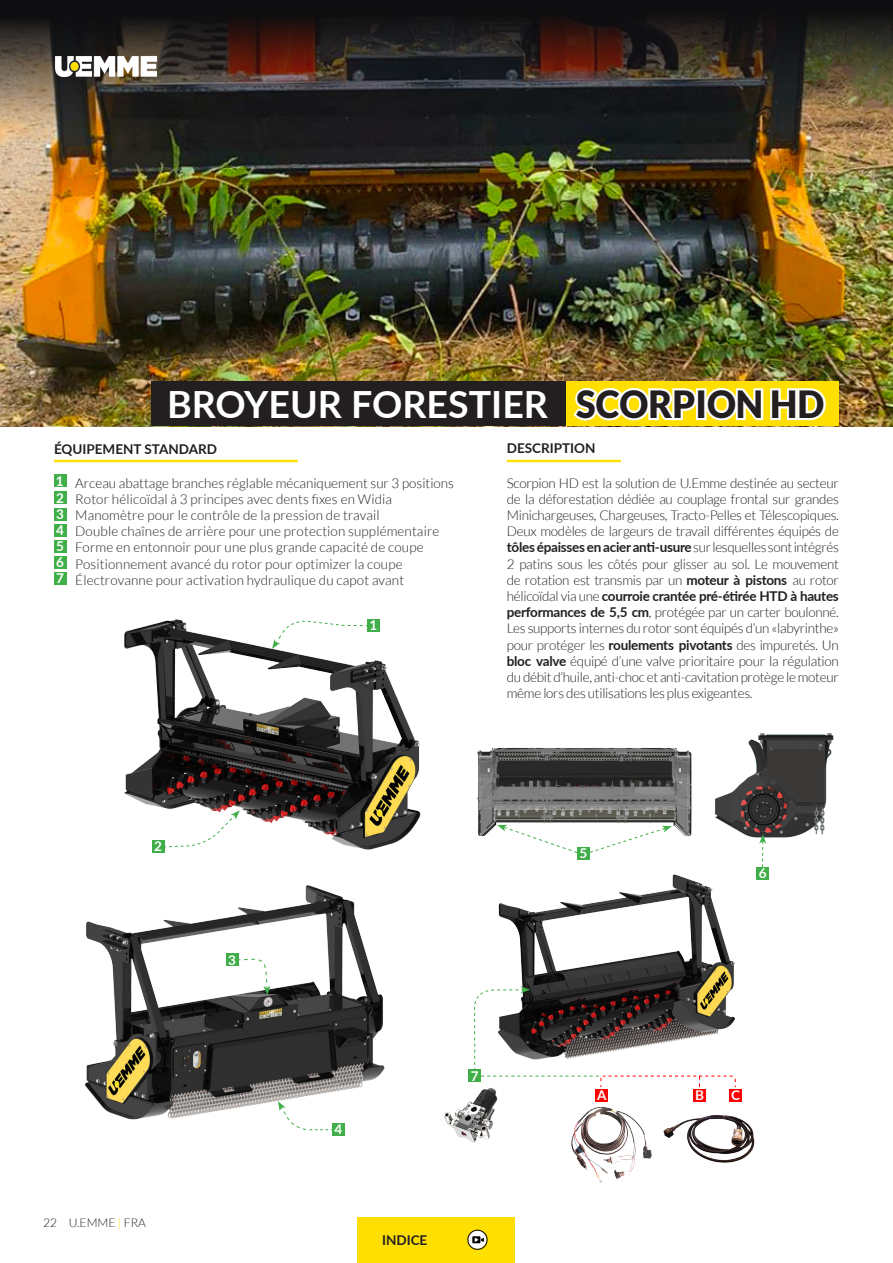
<style>
.page{position:relative;width:893px;height:1263px;background:#fff}
.page>*{position:absolute;margin:0;border:0;box-sizing:border-box;transform-origin:0 0}
.t1{font:700 37.5px "Lato";color:#fff}
.t2{font:900 37.5px "Lato";color:#231f20;scale:.96 1}
.t3{font:300 13.5px/16.2px "Lato";letter-spacing:.01em;color:#231f20;text-align:justify}
.t4{font:700 13.5px "Lato";color:#231f20}
.t5{font:700 13.5px "Lato";color:#fff}
.t6{font:300 12px "Lato";color:#231f20}
.s1{font-weight:700}
.s2{color:#ffdf00}
</style>
<div class="page">
<div style="left:357px;top:1217px;width:157px;height:46px;background:#ffdf00"></div>
<img style="left:467px;top:1229px;width:21px;height:21px">
<img style="left:715px;top:733px;width:119px;height:105px">
<img style="left:477px;top:748px;width:215px;height:89px">
<img style="left:85px;top:885px;width:300px;height:251px">
<img style="left:0;top:170px;width:893px;height:256px">
<hr style="left:507px;top:460px;width:114px;height:2px;background:#ffdf00">
<hr style="left:54px;top:460px;width:244px;height:2px;background:#ffdf00">
<div style="left:566px;top:381px;width:273px;height:45px;background:#ffdf00"></div>
<div style="left:151px;top:381px;width:415px;height:45px;background:#231f20"></div>
<div style="left:54px;top:474px;width:13px;height:13px;background:#40ae49"></div>
<div style="left:54px;top:491px;width:13px;height:13px;background:#40ae49"></div>
<div style="left:54px;top:508px;width:13px;height:12px;background:#40ae49"></div>
<div style="left:226px;top:953px;width:13px;height:13px;background:#40ae49"></div>
<div style="left:54px;top:524px;width:13px;height:12px;background:#40ae49"></div>
<div style="left:332px;top:1123px;width:13px;height:12px;background:#40ae49"></div>
<div style="left:54px;top:540px;width:13px;height:12px;background:#40ae49"></div>
<div style="left:577px;top:847px;width:13px;height:13px;background:#40ae49"></div>
<div style="left:54px;top:556px;width:13px;height:13px;background:#40ae49"></div>
<div style="left:756px;top:867px;width:13px;height:13px;background:#40ae49"></div>
<div style="left:54px;top:572px;width:13px;height:13px;background:#40ae49"></div>
<div style="left:468px;top:1069px;width:13px;height:13px;background:#40ae49"></div>
<div style="left:595px;top:1088px;width:13px;height:13px;background:#f00"></div>
<div style="left:693px;top:1088px;width:13px;height:13px;background:#f00"></div>
<div style="left:729px;top:1088px;width:13px;height:13px;background:#f00"></div>
<svg style="left:573px;top:388px;width:253px;height:33px"></svg>
<img style="left:124px;top:619px;width:297px;height:234px">
<svg style="left:164px;top:810px;width:76px;height:38px"></svg>
<svg style="left:278px;top:1101px;width:55px;height:29px"></svg>
<svg style="left:497px;top:825px;width:81px;height:28px"></svg>
<svg style="left:238px;top:958px;width:32px;height:37px"></svg>
<svg style="left:589px;top:826px;width:83px;height:27px"></svg>
<svg style="left:759px;top:834px;width:7px;height:33px"></svg>
<img style="left:498px;top:874px;width:237px;height:112px">
<svg style="left:272px;top:620px;width:96px;height:29px"></svg>
<img style="left:663px;top:1113px;width:92px;height:50px">
<img style="left:571px;top:1107px;width:81px;height:76px">
<svg style="left:474px;top:986px;width:262px;height:102px"></svg>
<img style="left:443px;top:1076px;width:61px;height:67px">
<img style="left:0;top:0;width:893px;height:170px">
<img style="left:55px;top:57px;width:101px;height:19px">
<h1 class="t1" style="left:167px;top:376px;width:382px">Broyeur forestier</h1>
<p class="t4" style="left:54px;top:439px;width:165px">ÉQUI PEMENT STANDARD</p>
<p class="t4" style="left:507px;top:439px;width:90px">DESCRI PTION</p>
<h1 class="t2" style="left:576px;top:382px;width:260px">SCORPION HD</h1>
<p class="t5" style="left:56px;top:471px;width:9px">1</p>
<p class="t5" style="left:56px;top:488px;width:9px">2</p>
<p class="t5" style="left:56px;top:504px;width:9px">3</p>
<p class="t5" style="left:56px;top:520px;width:9px">4</p>
<p class="t5" style="left:56px;top:536px;width:9px">5</p>
<p class="t5" style="left:56px;top:552px;width:9px">6</p>
<p class="t5" style="left:56px;top:569px;width:9px">7</p>
<p class="t3" style="left:75px;top:475px;width:380px;text-align:left">Arceau abattage branches réglable mécaniquement sur 3 positions Rotor hélicoïdal à 3 principes avec dents fixes en Widia Manomètre pour le contrôle de la pression de travail<br>Double chaînes de arrière pour une protection supplémentaire Forme en entonnoir pour une plus grande capacité de coupe Positionnement avancé du rotor pour optimizer la coupe Électrovanne pour activation hydraulique du capot avant</p>
<p class="t5" style="left:369px;top:615px;width:9px">1</p>
<p class="t3" style="left:507px;top:475px;width:334px">Scorpion HD est la solution de U.Emme destinée au secteur de la déforestation dédiée au couplage frontal sur grandes Minichargeuses, Chargeuses, Tracto-Pelles et Télescopiques.<br>Deux modèles de largeurs de travail différentes équipés de <span class="s1">tôles épaisses en acier anti-usure</span> sur lesquelles sont intégrés 2 patins sous les côtés pour glisser au sol. Le mouvement de rotation est transmis par un <span class="s1">moteur à pistons</span> au rotor hélicoïdal via une <span class="s1">courroie crantée pré-étirée HTD à hautes performances de 5,5 cm</span>, protégée par un carter boulonné.<br>Les supports internes du rotor sont équipés d’un «labyrinthe» pour protéger les <span class="s1">roulements pivotants</span> des impuretés. Un <span class="s1">bloc valve</span> équipé d’une valve prioritaire pour la régulation du débit d’huile, anti-choc et anti-cavitation protège le moteur même lors des utilisations les plus exigeantes.</p>
<p class="t5" style="left:154px;top:836px;width:9px">2</p>
<p class="t5" style="left:228px;top:950px;width:9px">3</p>
<p class="t6" style="left:43px;top:1216px;width:104px">22 U.EMME <span class="s2">|</span> FRA</p>
<p class="t5" style="left:334px;top:1119px;width:9px">4</p>
<p class="t4" style="left:382px;top:1230px;width:47px">INDICE</p>
<p class="t5" style="left:471px;top:1066px;width:9px">7</p>
<p class="t5" style="left:580px;top:843px;width:9px">5</p>
<p class="t5" style="left:759px;top:863px;width:9px">6</p>
<p class="t5" style="left:597px;top:1085px;width:11px">A</p>
<p class="t5" style="left:695px;top:1085px;width:10px">B</p>
<p class="t5" style="left:731px;top:1085px;width:10px">C</p>
</div>
